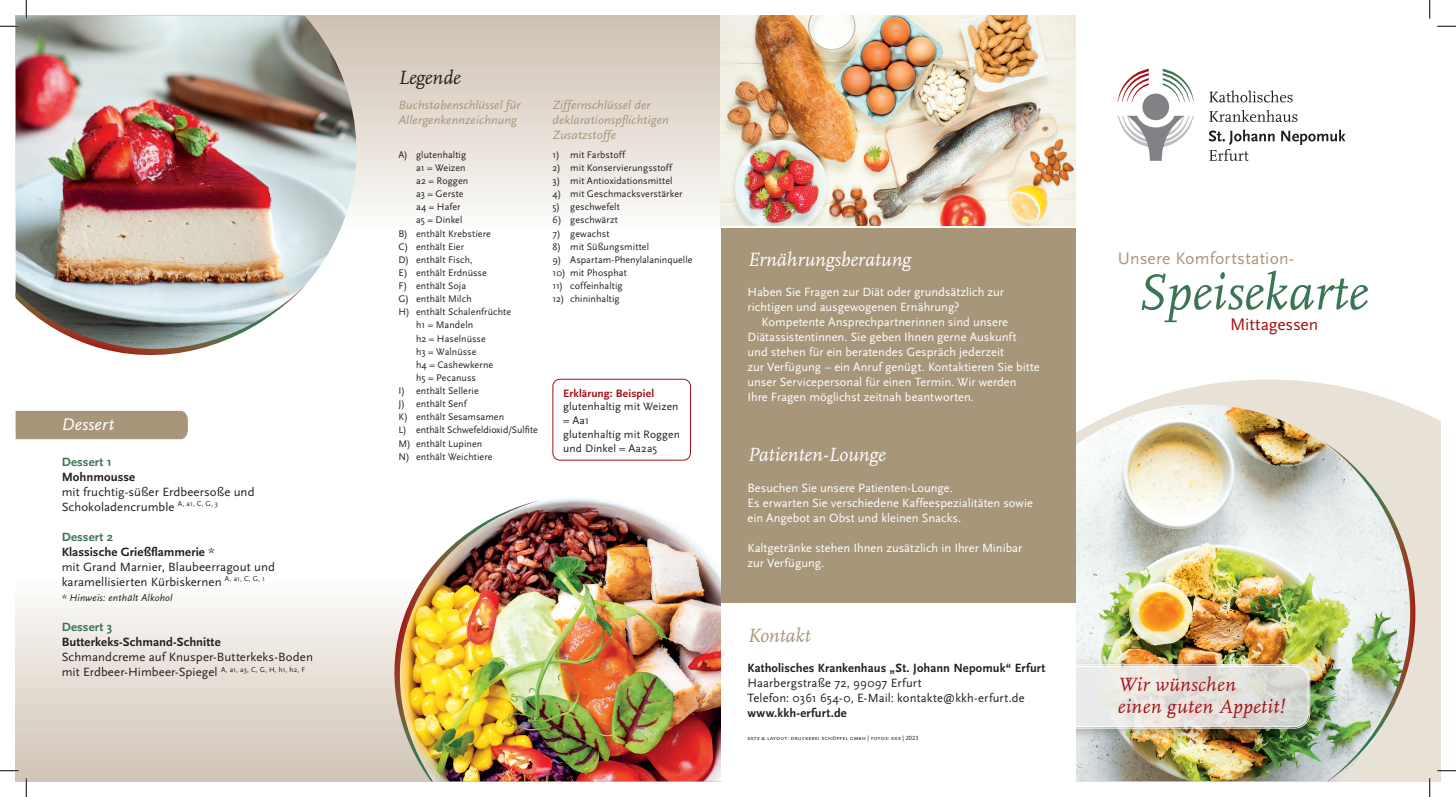
<style>
.page{position:relative;width:1456px;height:797px;background:#fff}
.page>*{position:absolute;margin:0;border:0;box-sizing:border-box;transform-origin:0 0}
.t1{font:italic 52.5px "Scala";color:#3c7553}
.t2{font:italic 20px "Scala";color:#fff}
.t3{font:italic 20px/21.2px "Scala";letter-spacing:.025em;color:#a21217}
.t4{font:italic 20px "Scala";color:#231f20}
.t5{font:italic 20px "Scala";color:#a8967b}
.t6{font:17.5px "Scala Sans";letter-spacing:.01em;color:#a8967b}
.t7{font:17.5px "Scala Sans";letter-spacing:-.01em;color:#a21217}
.t8{font:italic 17.5px "Scala Sans";letter-spacing:.005em;color:#fff}
.t9{font:12.5px/15px "Scala Sans";color:#fff}
.t10{font:12.5px/15px "Scala Sans";letter-spacing:.01em;color:#231f20}
.t11{font:700 12.5px "Scala Sans";letter-spacing:.005em;color:#231f20}
.t12{font:italic 12.5px/15px "Scala Sans";letter-spacing:.01em;color:#a8967b}
.t13{font:700 12.5px "Scala Sans";letter-spacing:.015em;color:#3c7553}
.t14{font:11.25px/13.8px "Scala Sans";letter-spacing:.01em;color:#231f20}
.t15{font:700 11.25px "Scala Sans";letter-spacing:.01em;color:#a21217}
.t16{font:10px "Scala Sans";letter-spacing:.01em;color:#231f20}
.t17{font:italic 10px "Scala Sans";letter-spacing:.02em;color:#231f20}
.t18{font:6.25px "Scala Sans Caps";letter-spacing:.015em;color:#231f20}
.s1{font-weight:700;color:#3c7553}
.s2{font-weight:700}
.s3{font-style:italic}
.s4{font-family:"Scala Sans"}
</style>
<div class="page">
<svg style="left:1075px;top:379px;width:365px;height:402px;fill:#e8e1d5"></svg>
<img style="left:1075px;top:404px;width:338px;height:377px">
<div style="left:956px;top:656px;width:364px;height:87px;background:#231f20;opacity:.4"></div>
<svg style="left:971px;top:665px;width:337px;height:62px;background:#e3e2dd"></svg>
<div style="left:970px;top:664px;width:340px;height:64px;border:1px solid #fff;border-radius:15px"></div>
<div style="left:971px;top:665px;width:337px;height:62px;border:1px solid #fff;border-radius:14px"></div>
<img style="left:1322px;top:441px;width:93px;height:340px">
<svg style="left:1209px;top:90px;width:83px;height:12px"></svg>
<svg style="left:1209px;top:110px;width:88px;height:12px"></svg>
<svg style="left:1281px;top:130px;width:64px;height:15px"></svg>
<svg style="left:1208px;top:130px;width:66px;height:31px"></svg>
<div style="left:1142px;top:94px;width:27px;height:26px;background:#808285;border-radius:50%"></div>
<svg style="left:1117px;top:69px;width:32px;height:33px"></svg>
<svg style="left:1162px;top:69px;width:32px;height:33px"></svg>
<svg style="left:1118px;top:116px;width:76px;height:45px"></svg>
<div style="left:16px;top:16px;width:1059px;height:282px;background:linear-gradient(to bottom,#cfc2b3,#fff)"></div>
<div style="left:16px;top:511px;width:1059px;height:270px;background:linear-gradient(to bottom,#fff,#d2c6b8)"></div>
<div style="left:16px;top:411px;width:172px;height:28px;background:#a8967b"></div>
<img style="left:540px;top:498px;width:181px;height:283px">
<img style="left:386px;top:500px;width:154px;height:281px">
<img style="left:16px;top:16px;width:358px;height:282px">
<svg style="left:16px;top:284px;width:291px;height:72px"></svg>
<div style="left:552px;top:379px;width:139px;height:81px;border:1px solid #a21217;border-radius:7px"></div>
<div style="left:721px;top:228px;width:354px;height:397px;background:#a8967b"></div>
<div style="left:721px;top:603px;width:354px;height:178px;background:#fff"></div>
<img style="left:721px;top:16px;width:354px;height:209px">
<svg style="left:0;top:25px;width:19px;height:2px"></svg>
<svg style="left:1437px;top:25px;width:19px;height:2px"></svg>
<svg style="left:0;top:770px;width:19px;height:1px"></svg>
<svg style="left:1437px;top:770px;width:19px;height:1px"></svg>
<svg style="left:25px;top:0;width:2px;height:19px"></svg>
<svg style="left:25px;top:778px;width:2px;height:19px"></svg>
<svg style="left:1429px;top:0;width:1px;height:19px"></svg>
<svg style="left:1429px;top:778px;width:1px;height:19px"></svg>
<h3 class="t8" style="left:62px;top:414px;width:54px">Dessert</h3>
<p class="t13" style="left:62px;top:455px;width:52px">Dessert 1</p>
<p class="t11" style="left:62px;top:470px;width:75px">Mohnmousse</p>
<p class="t10" style="left:62px;top:484px;width:194px">mit fruchtig-süßer Erdbeersoße und<br>Schokoladencrumble <sup>A,</sup> <sup>a1,</sup> <sup>C,</sup> <sup>G,</sup> <sup>3</sup></p>
<p class="t10" style="left:62px;top:529px;width:215px"><span class="s1">Dessert 2<br></span><span class="s2">Klassische Grießflammerie</span> <span class="s3">*<br></span>mit Grand Marnier, Blaubeerragout und karamellisierten Kürbiskernen <sup>A,</sup> <sup>a1,</sup> <sup>C,</sup> <sup>G,</sup> <sup>1</sup></p>
<p class="t17" style="left:62px;top:592px;width:112px">* Hinweis: enthält Alkohol</p>
<p class="t13" style="left:62px;top:620px;width:52px">Dessert 3</p>
<p class="t11" style="left:62px;top:635px;width:160px">Butterkeks-Schmand-Schnitte</p>
<p class="t10" style="left:62px;top:650px;width:253px">Schmandcreme auf Knusper-Butterkeks-Boden mit Erdbeer-Himbeer-Spiegel <sup>A,</sup> <sup>a1,</sup> <sup>a3,</sup> <sup>C,</sup> <sup>G,</sup> <sup>H,</sup> <sup>h1,</sup> <sup>h2,</sup> <sup>F</sup></p>
<h2 class="t4" style="left:398px;top:67px;width:64px">Legende</h2>
<p class="t12" style="left:398px;top:98px;width:123px">Buchstabenschlüssel für<br>Allergenkennzeichnung</p>
<p class="t16" style="left:398px;top:149px;width:69px">A) glutenhaltig</p>
<p class="t16" style="left:416px;top:162px;width:51px">a1 = Weizen</p>
<p class="t16" style="left:416px;top:175px;width:54px">a2 = Roggen</p>
<p class="t16" style="left:416px;top:188px;width:49px">a3 = Gerste</p>
<p class="t16" style="left:416px;top:202px;width:46px">a4 = Hafer</p>
<p class="t16" style="left:416px;top:215px;width:48px">a5 = Dinkel</p>
<p class="t16" style="left:398px;top:228px;width:94px">B) enthält Krebstiere</p>
<p class="t16" style="left:398px;top:241px;width:67px">C) enthält Eier</p>
<p class="t16" style="left:398px;top:254px;width:76px">D) enthält Fisch,</p>
<p class="t16" style="left:398px;top:267px;width:90px">E) enthält Erdnüsse</p>
<p class="t16" style="left:398px;top:280px;width:69px">F) enthält Soja</p>
<p class="t16" style="left:398px;top:293px;width:75px">G) enthält Milch</p>
<p class="t16" style="left:398px;top:306px;width:114px">H) enthält Schalenfrüchte</p>
<p class="t16" style="left:416px;top:320px;width:59px">h1 = Mandeln</p>
<p class="t16" style="left:416px;top:333px;width:71px">h2 = Haselnüsse</p>
<p class="t16" style="left:416px;top:346px;width:62px">h3 = Walnüsse</p>
<p class="t16" style="left:416px;top:359px;width:79px">h4 = Cashewkerne</p>
<p class="t16" style="left:416px;top:372px;width:61px">h5 = Pecanuss</p>
<p class="t16" style="left:398px;top:385px;width:82px">I) enthält Sellerie</p>
<p class="t16" style="left:398px;top:398px;width:70px">J) enthält Senf</p>
<p class="t16" style="left:398px;top:411px;width:107px">K) enthält Sesamsamen</p>
<p class="t16" style="left:398px;top:425px;width:141px">L) enthält Schwefeldioxid/Sulfite</p>
<p class="t16" style="left:398px;top:438px;width:86px">M) enthält Lupinen</p>
<p class="t16" style="left:398px;top:451px;width:96px">N) enthält Weichtiere</p>
<p class="t12" style="left:552px;top:98px;width:118px">Ziffernschlüssel der deklarationspflichtigen<br>Zusatzstoffe</p>
<p class="t16" style="left:552px;top:149px;width:74px">1) mit Farbstoff</p>
<p class="t16" style="left:552px;top:162px;width:121px">2) mit Konservierungsstoff</p>
<p class="t16" style="left:552px;top:175px;width:122px">3) mit Antioxidationsmittel</p>
<p class="t16" style="left:552px;top:188px;width:132px">4) mit Geschmacksverstärker</p>
<p class="t16" style="left:552px;top:202px;width:69px">5) geschwefelt</p>
<p class="t16" style="left:552px;top:215px;width:67px">6) geschwärzt</p>
<p class="t16" style="left:552px;top:228px;width:59px">7) gewachst</p>
<p class="t16" style="left:552px;top:241px;width:98px">8) mit Süßungsmittel</p>
<p class="t16" style="left:552px;top:254px;width:141px">9) Aspartam-Phenylalaninquelle</p>
<p class="t16" style="left:552px;top:267px;width:76px">10) mit Phosphat</p>
<p class="t16" style="left:552px;top:280px;width:72px">11) coffeinhaltig</p>
<p class="t16" style="left:552px;top:293px;width:69px">12) chininhaltig</p>
<p class="t15" style="left:563px;top:387px;width:92px">Erklärung: Beispiel</p>
<p class="t14" style="left:563px;top:400px;width:118px">glutenhaltig mit Weizen = Aa1<br>glutenhaltig mit Roggen und Dinkel = Aa2a5</p>
<h2 class="t2" style="left:747px;top:249px;width:165px">Ernährungsberatung</h2>
<p class="t9" style="left:747px;top:285px;width:258px">Haben Sie Fragen zur Diät oder grundsätzlich zur richtigen und ausgewogenen Ernährung?</p>
<p class="t9" style="left:747px;top:315px;width:294px;text-indent:14px">Kompetente Ansprechpartnerinnen sind unsere Diätassistentinnen. Sie geben Ihnen gerne Auskunft und stehen für ein beratendes Gespräch jederzeit<br>zur -Verfügung – ein Anruf genügt. Kontaktieren Sie bitte unser Servicepersonal für einen Termin. Wir werden Ihre Fragen möglichst zeitnah beantworten.</p>
<h2 class="t2" style="left:747px;top:444px;width:140px">Patienten-Lounge</h2>
<p class="t9" style="left:747px;top:480px;width:287px">Besuchen Sie unsere Patienten-Lounge.<br>Es erwarten Sie verschiedene Kaffeespezialitäten sowie ein Angebot an Obst und kleinen Snacks.</p>
<p class="t9" style="left:747px;top:540px;width:276px">Kaltgetränke stehen Ihnen zusätzlich in Ihrer Minibar zur Verfügung.</p>
<h2 class="t5" style="left:747px;top:624px;width:65px">Kontakt</h2>
<p class="t11" style="left:747px;top:660px;width:299px">Katholisches Krankenhaus „St. Johann Nepomuk“ Erfurt</p>
<p class="t10" style="left:747px;top:675px;width:279px">Haarbergstraße 72, 99097 Erfurt<br>Telefon: 0361 654-0, E-Mail: kontakte@kkh-erfurt.de</p>
<p class="t11" style="left:747px;top:705px;width:101px">www.kkh-erfurt.de</p>
<p class="t18" style="left:747px;top:734px;width:173px">satz &amp; layout: druckerei schöpfel gmbh <span class="s4">|</span> fotos: kke <span class="s4">|</span> 2023</p>
<h3 class="t6" style="left:1117px;top:249px;width:178px">Unsere Komfortstation-</h3>
<h1 class="t1" style="left:1137px;top:265px;width:233px">Speisekarte</h1>
<h3 class="t7" style="left:1230px;top:315px;width:90px">Mittagessen</h3>
<h2 class="t3" style="left:1117px;top:674px;width:169px">Wir wünschen einen guten Appetit!</h2>
</div>
